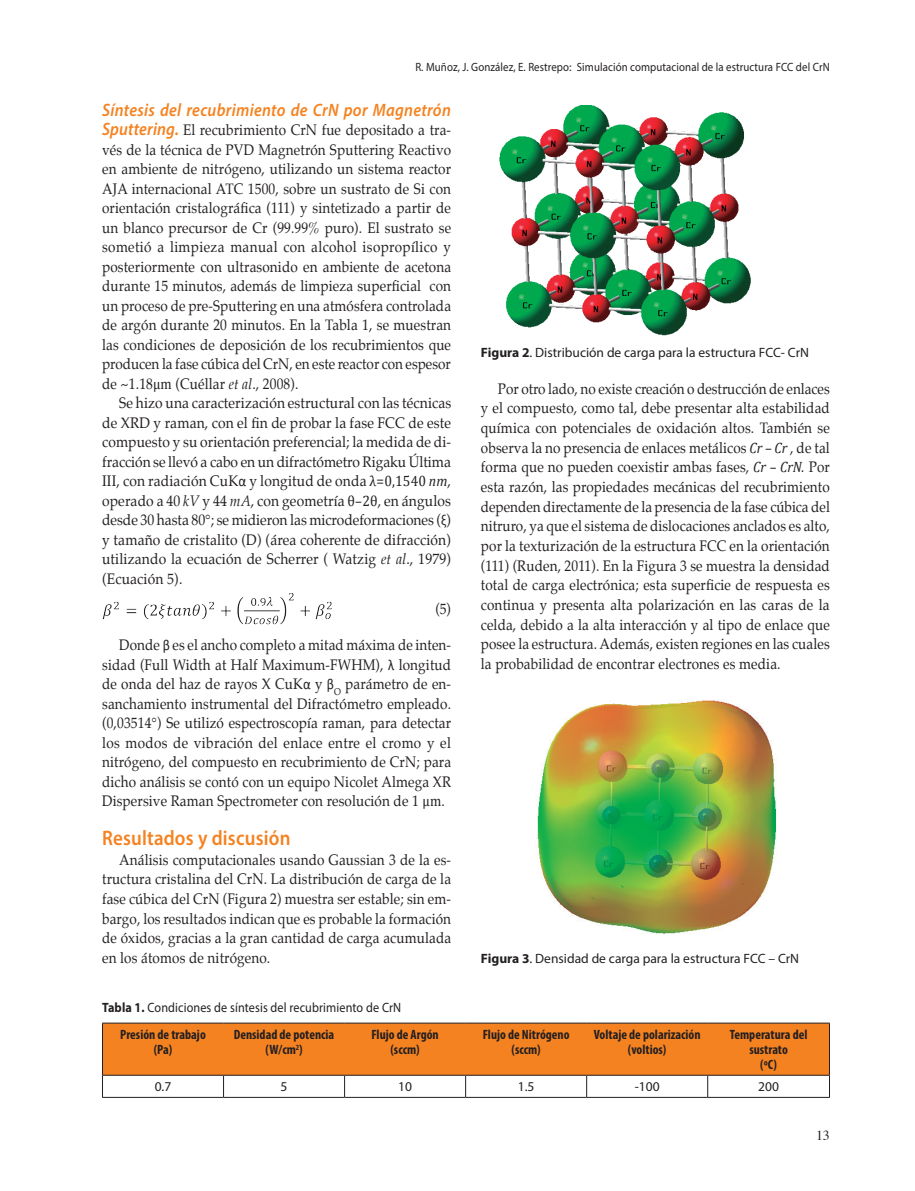
<style>
.page{position:relative;width:915px;height:1191px;background:#fff}
.page>*{position:absolute;margin:0;border:0;box-sizing:border-box;transform-origin:0 0}
.subt-1{font:600 21px "Myriad Pro";letter-spacing:.01em;color:#f58220;scale:.9 1}
.subt-2{font:italic 600 18px "Myriad Pro";letter-spacing:.02em;color:#f58220;scale:.9 1}
.tex_ok_art{font:15px/19.6px "Palatino";letter-spacing:.01em;color:#231f20;text-align:justify;scale:.9 1}
.subt-2-2{font:15px/19.5px "Palatino";color:#231f20;text-align:justify;scale:.9 1}
.tex_ok_art-2{font:15px/19.5px "Palatino";letter-spacing:.01em;color:#231f20;text-align:justify;scale:.92 1}
.t1{font:13.8px "Times";color:#231f20}
.text_tabla{font:700 condensed 13.5px/15px "Myriad Pro";color:#231f20;text-align:center}
.tex_ok_art-3{font:13.5px "Myriad Pro";color:#231f20}
.pie_de_foto{font:13.5px "Myriad Pro";letter-spacing:.01em;color:#231f20;scale:.9 1}
.text_tabla-2{font:13.5px "Myriad Pro";color:#231f20}
.AUTOR{font:12px "Myriad Pro";letter-spacing:.01em;color:#231f20;scale:.9 1}
.s1{font-family:"Myriad Pro";font-weight:600;font-style:italic;font-size:18px;color:#f58220}
.s2{font-family:"Cambria"}
.s3{font-style:italic}
.s4{font-family:"Calibri"}
.s5{font-family:"Cambria";font-style:italic}
.s6{font-weight:700}
</style>
<div class="page">
<img style="left:102px;top:593px;width:230px;height:32px">
<img style="left:499px;top:105px;width:252px;height:231px">
<img style="left:537px;top:700px;width:239px;height:234px">
<hr style="left:102px;top:1022px;width:121px;height:1px;background:#231f20">
<hr style="left:223px;top:1022px;width:121px;height:1px;background:#231f20">
<hr style="left:344px;top:1022px;width:121px;height:1px;background:#231f20">
<hr style="left:465px;top:1022px;width:121px;height:1px;background:#231f20">
<hr style="left:586px;top:1022px;width:121px;height:1px;background:#231f20">
<hr style="left:707px;top:1022px;width:122px;height:1px;background:#231f20">
<svg style="left:102px;top:1023px;width:727px;height:74px"></svg>
<hr style="left:102px;top:1097px;width:121px;height:1px;background:#231f20">
<hr style="left:223px;top:1097px;width:121px;height:1px;background:#231f20">
<hr style="left:344px;top:1097px;width:121px;height:1px;background:#231f20">
<hr style="left:465px;top:1097px;width:121px;height:1px;background:#231f20">
<hr style="left:586px;top:1097px;width:121px;height:1px;background:#231f20">
<hr style="left:707px;top:1097px;width:122px;height:1px;background:#231f20">
<p class="AUTOR" style="left:415px;top:60px;width:462px">R. Muñoz, J. González, E. Restrepo: Simulación computacional de la estructura FCC del CrN</p>
<p class="subt-2" style="left:102px;top:98px;width:389px">Síntesis del recubrimiento de CrN por Magnetrón</p>
<p class="subt-2-2" style="left:102px;top:120px;width:389px"><span class="s1">Sputtering.</span> El recubrimiento CrN fue depositado a tra&shy;vés de la técnica de PVD Magnetrón Sputtering Reactivo en ambiente de nitrógeno, utilizando un sistema reactor AJA internacional ATC 1500, sobre un sustrato de Si con orientación cristalográfica (111) y sintetizado a partir de un blanco precursor de Cr (99.99% puro). El sustrato se sometió a limpieza manual con alcohol isopropílico y posteriormente con ultrasonido en ambiente de acetona durante 15 minutos, además de limpieza superficial con un proceso de pre-Sputtering en una atmósfera controlada de argón durante 20 minutos. En la Tabla 1, se muestran las condiciones de deposición de los recubrimientos que producen la fase cúbica del CrN, en este reactor con espesor de ~1.18<span class="s2">µm</span> (Cuéllar <span class="s3">et al</span>., 2008).</p>
<p class="tex_ok_art-2" style="left:102px;top:393px;width:381px;text-indent:17px">Se hizo una caracterización estructural con las técnicas de XRD y raman, con el fin de probar la fase FCC de este compuesto y su orientación preferencial; la medida de di&shy;fracción se llevó a cabo en un difractómetro Rigaku Última III, con radiación CuK<span class="s4">α</span> y longitud de onda <span class="s2">λ=0,1540</span> <span class="s5">nm</span>, operado a 40 <span class="s3">kV</span> y 44 <span class="s3">mA</span>, con geometría <span class="s2">θ–2θ</span>, en ángulos desde 30 hasta 80°; se midieron las microdeformaciones (<span class="s4">ξ</span>) y tamaño de cristalito (D) (área coherente de difracción) utilizando la ecuación de Scherrer ( Watzig <span class="s3">et al</span>., 1979) (Ecuación 5).</p>
<p class="tex_ok_art" style="left:435px;top:599px;width:19px">(5)</p>
<p class="tex_ok_art" style="left:102px;top:635px;width:389px;text-indent:17px">Donde <span class="s4">β</span> es el ancho completo a mitad máxima de inten&shy;sidad (Full Width at Half Maximum-FWHM), <span class="s4">λ</span> longitud de onda del haz de rayos X CuK<span class="s4">α</span> y <span class="s4">β</span><sub>O</sub> parámetro de en&shy;sanchamiento instrumental del Difractómetro empleado. (0,03514°) Se utilizó espectroscopía raman, para detectar los modos de vibración del enlace entre el cromo y el nitrógeno, del compuesto en recubrimiento de CrN; para dicho análisis se contó con un equipo Nicolet Almega XR Dispersive Raman Spectrometer con resolución de 1 <span class="s2">µm</span>.</p>
<p class="subt-1" style="left:102px;top:825px;width:211px">Resultados y discusión</p>
<p class="tex_ok_art" style="left:102px;top:850px;width:389px;text-indent:17px">Análisis computacionales usando Gaussian 3 de la es&shy;tructura cristalina del CrN. La distribución de carga de la fase cúbica del CrN (Figura 2) muestra ser estable; sin em&shy;bargo, los resultados indican que es probable la formación de óxidos, gracias a la gran cantidad de carga acumulada en los átomos de nitrógeno.</p>
<p class="tex_ok_art-3" style="left:480px;top:344px;width:329px"><span class="s6">Figura 2</span>. Distribución de carga para la estructura FCC- CrN</p>
<p class="tex_ok_art" style="left:480px;top:378px;width:389px;text-indent:17px">Por otro lado, no existe creación o destrucción de enlaces y el compuesto, como tal, debe presentar alta estabilidad química con potenciales de oxidación altos. También se observa la no presencia de enlaces metálicos <span class="s5">Cr – Cr</span> , de tal forma que no pueden coexistir ambas fases, <span class="s5">Cr – CrN.</span> Por esta razón, las propiedades mecánicas del recubrimiento dependen directamente de la presencia de la fase cúbica del nitruro, ya que el sistema de dislocaciones anclados es alto, por la texturización de la estructura FCC en la orientación (111) (Ruden, 2011). En la Figura 3 se muestra la densidad total de carga electrónica; esta superficie de respuesta es continua y presenta alta polarización en las caras de la celda, debido a la alta interacción y al tipo de enlace que posee la estructura. Además, existen regiones en las cuales la probabilidad de encontrar electrones es media.</p>
<p class="tex_ok_art-3" style="left:480px;top:949px;width:319px"><span class="s6">Figura 3</span>. Densidad de carga para la estructura FCC – CrN</p>
<p class="pie_de_foto" style="left:102px;top:999px;width:334px"><span class="s6">Tabla 1.</span> Condiciones de síntesis del recubrimiento de CrN</p>
<p class="text_tabla" style="left:120px;top:1027px;width:87px">Presión de trabajo</p>
<p class="text_tabla" style="left:154px;top:1042px;width:20px">(Pa)</p>
<p class="text_tabla" style="left:234px;top:1027px;width:102px">Densidad de potencia (W/cm<sup>2</sup>)</p>
<p class="text_tabla" style="left:371px;top:1027px;width:69px">Flujo de Argón</p>
<p class="text_tabla" style="left:390px;top:1042px;width:31px">(sccm)</p>
<p class="text_tabla" style="left:482px;top:1027px;width:88px">Flujo de Nitrógeno</p>
<p class="text_tabla" style="left:511px;top:1042px;width:31px">(sccm)</p>
<p class="text_tabla" style="left:593px;top:1027px;width:108px">Voltaje de polarización</p>
<p class="text_tabla" style="left:627px;top:1042px;width:40px">(voltios)</p>
<p class="text_tabla" style="left:729px;top:1027px;width:79px">Temperatura del sustrato</p>
<p class="text_tabla" style="left:760px;top:1057px;width:18px">(ºC)</p>
<p class="text_tabla-2" style="left:155px;top:1078px;width:18px">0.7</p>
<p class="text_tabla-2" style="left:280px;top:1078px;width:8px">5</p>
<p class="text_tabla-2" style="left:398px;top:1078px;width:15px">10</p>
<p class="text_tabla-2" style="left:517px;top:1078px;width:18px">1.5</p>
<p class="text_tabla-2" style="left:634px;top:1078px;width:26px">-100</p>
<p class="text_tabla-2" style="left:758px;top:1078px;width:22px">200</p>
<p class="t1" style="left:815px;top:1122px;width:15px">13</p>
</div>
